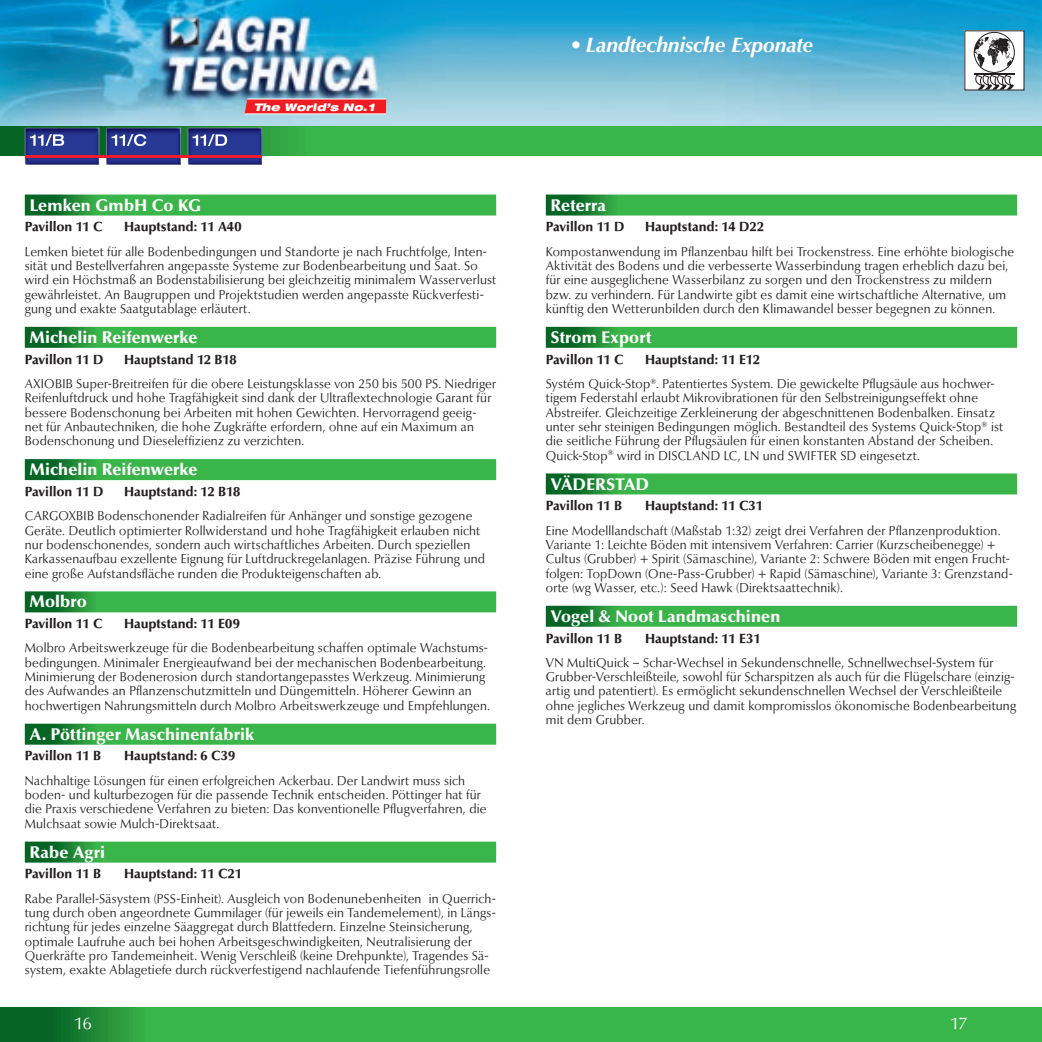
<style>
.page{position:relative;width:1042px;height:1042px;background:#fff}
.page>*{position:absolute;margin:0;border:0;box-sizing:border-box;transform-origin:0 0}
.t1{font:italic 700 21px "Optima";letter-spacing:-.005em;color:#fff}
.t2{font:900 16.62px "Optima BQ";letter-spacing:.01em;color:#fff}
.t3{font:16.62px "Optima BQ";color:#fff}
.t4{font:700 13.12px "Optima BQ";letter-spacing:.015em;color:#231f20}
.t5{font:12.78px/14.3px "Optima BQ";letter-spacing:.02em;color:#231f20;scale:.96 1}
.t6{font:italic 900 expanded 10.5px "Helvetica Neue";letter-spacing:.02em;color:#fff}
</style>
<div class="page">
<svg style="left:0;top:125px;width:521px;height:30px;background:#39a94d"></svg>
<svg style="left:0;top:1007px;width:521px;height:35px;background:#30a542"></svg>
<div style="left:521px;top:125px;width:521px;height:30px;background:#3ab54a"></div>
<div style="left:521px;top:1007px;width:521px;height:35px;background:#3ab54a"></div>
<svg style="left:25px;top:194px;width:471px;height:21px;background:#39ae4a"></svg>
<svg style="left:25px;top:327px;width:471px;height:21px;background:#36ac47"></svg>
<svg style="left:25px;top:459px;width:471px;height:21px;background:#35ac46"></svg>
<svg style="left:25px;top:591px;width:471px;height:21px;background:#38ad49"></svg>
<svg style="left:25px;top:724px;width:471px;height:21px;background:#37ad48"></svg>
<svg style="left:25px;top:841px;width:471px;height:21px;background:#3aae4b"></svg>
<svg style="left:546px;top:194px;width:471px;height:21px;background:#39ae4a"></svg>
<svg style="left:546px;top:327px;width:471px;height:21px;background:#36ac47"></svg>
<svg style="left:546px;top:473px;width:471px;height:21px;background:#39ae4a"></svg>
<svg style="left:546px;top:606px;width:471px;height:21px;background:#36ad48"></svg>
<img style="left:0;top:0;width:1042px;height:125px">
<svg style="left:244px;top:98px;width:142px;height:17px;background:#e8444a"></svg>
<img style="left:106px;top:128px;width:75px;height:37px">
<img style="left:25px;top:128px;width:74px;height:37px">
<img style="left:188px;top:128px;width:74px;height:37px">
<hr style="left:25px;top:155px;width:237px;height:2px;background:#ee1b2d">
<svg style="left:30px;top:134px;width:34px;height:12px"></svg>
<svg style="left:112px;top:134px;width:34px;height:12px"></svg>
<svg style="left:193px;top:134px;width:34px;height:12px"></svg>
<div style="left:965px;top:31px;width:59px;height:59px;background:#fff"></div>
<hr style="left:974px;top:73px;width:40px;height:2px;background:#231f20">
<svg style="left:974px;top:75px;width:39px;height:15px"></svg>
<svg style="left:974px;top:37px;width:41px;height:31px"></svg>
<div style="left:974px;top:32px;width:40px;height:41px;border:1px solid #231f20;border-radius:50%"></div>
<p class="t6" style="left:254px;top:100px;width:123px">The World’s No.1</p>
<h2 class="t2" style="left:30px;top:195px;width:173px">Lemken GmbH Co KG</h2>
<p class="t4" style="left:25px;top:219px;width:79px">Pavillon 11 C</p>
<p class="t4" style="left:124px;top:219px;width:119px">Hauptstand: 11 A40</p>
<p class="t5" style="left:25px;top:244px;width:492px">Lemken bietet für alle Bodenbedingungen und Standorte je nach Fruchtfolge, Inten&shy;sität und Bestellverfahren angepasste Systeme zur Bodenbearbeitung und Saat. So wird ein Höchstmaß an Bodenstabilisierung bei gleichzeitig minimalem Wasserverlust gewährleistet. An Baugruppen und Projektstudien werden angepasste Rückverfesti&shy;gung und exakte Saatgutablage erläutert.</p>
<h2 class="t2" style="left:30px;top:327px;width:169px">Michelin Reifenwerke</h2>
<p class="t4" style="left:25px;top:351px;width:80px">Pavillon 11 D</p>
<p class="t4" style="left:124px;top:351px;width:114px">Hauptstand 12 B18</p>
<p class="t5" style="left:25px;top:377px;width:492px">AXIOBIB Super-Breitreifen für die obere Leistungsklasse von 250 bis 500 PS. Niedriger Reifenluftdruck und hohe Tragfähigkeit sind dank der Ultraflextechnologie Garant für bessere Bodenschonung bei Arbeiten mit hohen Gewichten. Hervorragend geeig&shy;net für Anbautechniken, die hohe Zugkräfte erfordern, ohne auf ein Maximum an Bodenschonung und Dieseleffizienz zu verzichten.</p>
<h2 class="t2" style="left:30px;top:460px;width:169px">Michelin Reifenwerke</h2>
<p class="t4" style="left:25px;top:484px;width:80px">Pavillon 11 D</p>
<p class="t4" style="left:124px;top:484px;width:118px">Hauptstand: 12 B18</p>
<p class="t5" style="left:25px;top:509px;width:481px">CARGOXBIB Bodenschonender Radialreifen für Anhänger und sonstige gezogene Geräte. Deutlich optimierter Rollwiderstand und hohe Tragfähigkeit erlauben nicht nur bodenschonendes, sondern auch wirtschaftliches Arbeiten. Durch speziellen Karkassenaufbau exzellente Eignung für Luftdruckregelanlagen. Präzise Führung und eine große Aufstandsfläche runden die Produkteigenschaften ab.</p>
<h2 class="t2" style="left:30px;top:592px;width:59px">Molbro</h2>
<p class="t4" style="left:25px;top:616px;width:79px">Pavillon 11 C</p>
<p class="t4" style="left:124px;top:616px;width:117px">Hauptstand: 11 E09</p>
<p class="t5" style="left:25px;top:641px;width:486px">Molbro Arbeitswerkzeuge für die Bodenbearbeitung schaffen optimale Wachstums&shy;bedingungen. Minimaler Energieaufwand bei der mechanischen Bodenbearbeitung.<br>Minimierung der Bodenerosion durch standortangepasstes Werkzeug. Minimierung des Aufwandes an Pflanzenschutzmitteln und Düngemitteln. Höherer Gewinn an hochwertigen Nahrungsmitteln durch Molbro Arbeitswerkzeuge und Empfehlungen.</p>
<h2 class="t2" style="left:30px;top:724px;width:226px">A. Pöttinger Maschinenfabrik</h2>
<p class="t4" style="left:25px;top:748px;width:78px">Pavillon 11 B</p>
<p class="t4" style="left:124px;top:748px;width:113px">Hauptstand: 6 C39</p>
<p class="t5" style="left:25px;top:773px;width:482px">Nachhaltige Lösungen für einen erfolgreichen Ackerbau. Der Landwirt muss sich boden- und kulturbezogen für die passende Technik entscheiden. Pöttinger hat für die Praxis verschiedene Verfahren zu bieten: Das konventionelle Pflugverfahren, die Mulchsaat sowie Mulch-Direktsaat.</p>
<h2 class="t2" style="left:30px;top:842px;width:77px">Rabe Agri</h2>
<p class="t4" style="left:25px;top:866px;width:78px">Pavillon 11 B</p>
<p class="t4" style="left:124px;top:866px;width:120px">Hauptstand: 11 C21</p>
<p class="t5" style="left:25px;top:891px;width:492px">Rabe Parallel-Säsystem (PSS-Einheit). Ausgleich von Bodenunebenheiten in Querrich&shy;tung durch oben angeordnete Gummilager (für jeweils ein Tandemelement), in Längs&shy;richtung für jedes einzelne Säaggregat durch Blattfedern. Einzelne Steinsicherung, optimale Laufruhe auch bei hohen Arbeitsgeschwindigkeiten, Neutralisierung der Querkräfte pro Tandemeinheit. Wenig Verschleiß (keine Drehpunkte), Tragendes Sä&shy;system, exakte Ablagetiefe durch rückverfestigend nachlaufende Tiefenführungsrolle</p>
<h1 class="t1" style="left:570px;top:33px;width:244px">• Landtechnische Exponate</h1>
<h2 class="t2" style="left:551px;top:195px;width:57px">Reterra</h2>
<p class="t4" style="left:546px;top:219px;width:80px">Pavillon 11 D</p>
<p class="t4" style="left:645px;top:219px;width:120px">Hauptstand: 14 D22</p>
<p class="t5" style="left:546px;top:244px;width:489px">Kompostanwendung im Pflanzenbau hilft bei Trockenstress. Eine erhöhte biologische Aktivität des Bodens und die verbesserte Wasserbindung tragen erheblich dazu bei, für eine ausgeglichene Wasserbilanz zu sorgen und den Trockenstress zu mildern bzw. zu verhindern. Für Landwirte gibt es damit eine wirtschaftliche Alternative, um künftig den Wetterunbilden durch den Klimawandel besser begegnen zu können.</p>
<h2 class="t2" style="left:551px;top:327px;width:102px">Strom Export</h2>
<p class="t4" style="left:546px;top:351px;width:79px">Pavillon 11 C</p>
<p class="t4" style="left:645px;top:351px;width:116px">Hauptstand: 11 E12</p>
<p class="t5" style="left:546px;top:377px;width:478px">Systém Quick-Stop<sup>®</sup>. Patentiertes System. Die gewickelte Pflugsäule aus hochwer&shy;tigem Federstahl erlaubt Mikrovibrationen für den Selbstreinigungseffekt ohne Abstreifer. Gleichzeitige Zerkleinerung der abgeschnittenen Bodenbalken. Einsatz unter sehr steinigen Bedingungen möglich. Bestandteil des Systems Quick-Stop<sup>®</sup> ist die seitliche Führung der Pflugsäulen für einen konstanten Abstand der Scheiben.<br>Quick-Stop<sup>®</sup> wird in DISCLAND LC, LN und SWIFTER SD eingesetzt.</p>
<h2 class="t2" style="left:551px;top:474px;width:100px">VÄDERSTAD</h2>
<p class="t4" style="left:546px;top:498px;width:78px">Pavillon 11 B</p>
<p class="t4" style="left:645px;top:498px;width:119px">Hauptstand: 11 C31</p>
<p class="t5" style="left:546px;top:523px;width:488px">Eine Modelllandschaft (Maßstab 1:32) zeigt drei Verfahren der Pflanzenproduktion.<br>Variante 1: Leichte Böden mit intensivem Verfahren: Carrier (Kurzscheibenegge) + Cultus (Grubber) + Spirit (Sämaschine), Variante 2: Schwere Böden mit engen Frucht&shy;folgen: TopDown (One-Pass-Grubber) + Rapid (Sämaschine), Variante 3: Grenzstand&shy;orte (wg Wasser, etc.): Seed Hawk (Direktsaattechnik).</p>
<h2 class="t2" style="left:551px;top:606px;width:231px">Vogel &amp; Noot Landmaschinen</h2>
<p class="t4" style="left:546px;top:630px;width:78px">Pavillon 11 B</p>
<p class="t4" style="left:645px;top:630px;width:117px">Hauptstand: 11 E31</p>
<p class="t5" style="left:546px;top:655px;width:491px">VN MultiQuick – Schar-Wechsel in Sekundenschnelle, Schnellwechsel-System für Grubber-Verschleißteile, sowohl für Scharspitzen als auch für die Flügelschare (einzig&shy;artig und patentiert). Es ermöglicht sekundenschnellen Wechsel der Verschleißteile ohne jegliches Werkzeug und damit kompromisslos ökonomische Bodenbearbeitung mit dem Grubber.</p>
<h2 class="t3" style="left:74px;top:1014px;width:19px">16</h2>
<h2 class="t3" style="left:950px;top:1014px;width:18px">17</h2>
</div>
